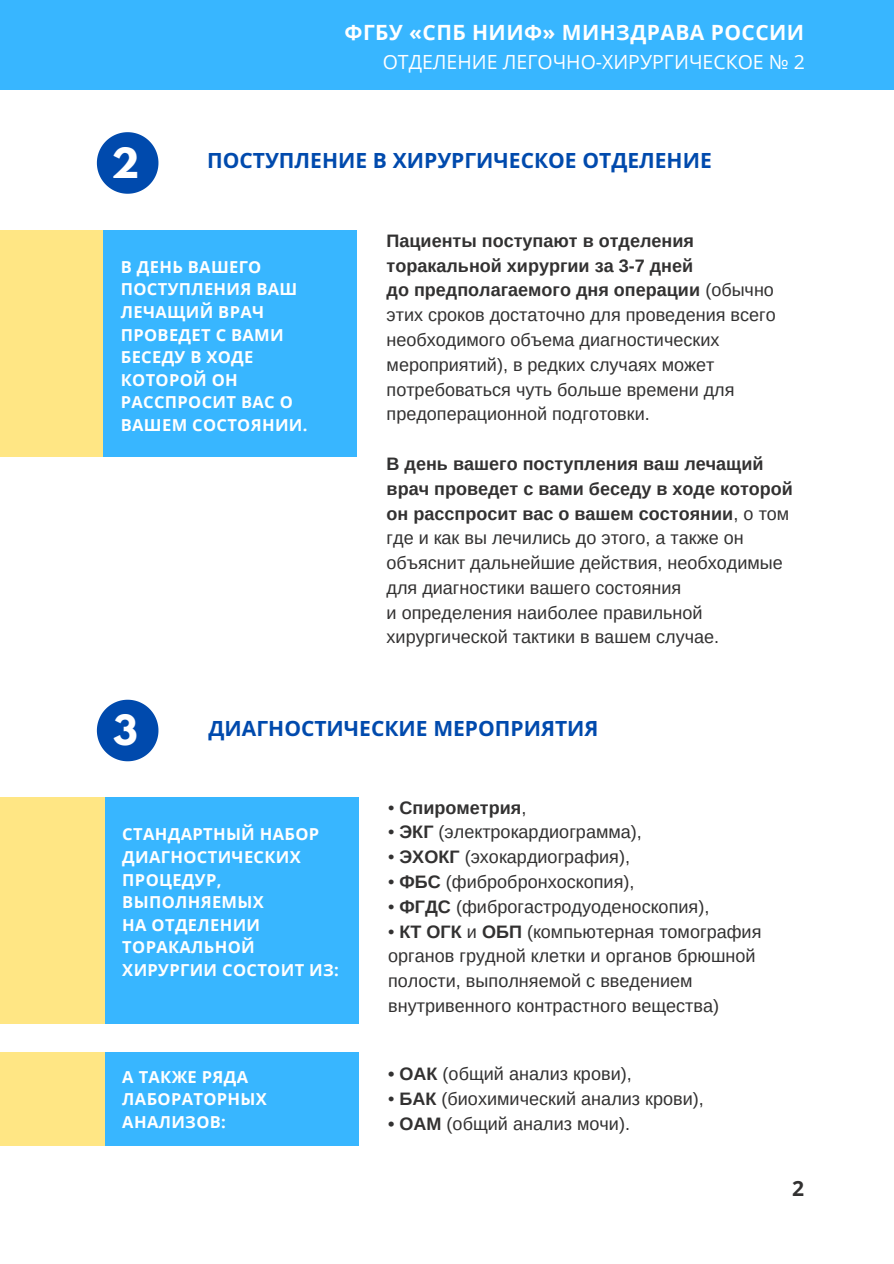
<style>
.page{position:relative;width:894px;height:1264px;background:#fff}
.page>*{position:absolute;margin:0;border:0;box-sizing:border-box;transform-origin:0 0}
.t1{font:700 36.9px "League Spartan";color:#fff}
.t2{font:700 21px "Noto Sans";color:#004aad}
.t3{font:700 21px "Open Sans";letter-spacing:.02em;color:#fff}
.t4{font:700 21px "Open Sans";color:#323131}
.t5{font:19.5px "Open Sans";color:#fff}
.t6{font:18px/24.8px "Arimo";color:#323131}
.t7{font:700 18px "Arimo";color:#323131}
.t8{font:700 16.5px/22.5px "Open Sans";letter-spacing:.02em;color:#fff}
.s1{font-weight:700}
.s2{font-weight:400}
</style>
<div class="page">
<div style="left:0;top:230px;width:351px;height:226px;background:#ffe684"></div>
<div style="left:0;top:797px;width:351px;height:226px;background:#ffe684"></div>
<div style="left:0;top:1052px;width:335px;height:93px;background:#ffe684"></div>
<div style="left:103px;top:230px;width:254px;height:226px;background:#38b6ff"></div>
<div style="left:105px;top:797px;width:253px;height:226px;background:#38b6ff"></div>
<div style="left:105px;top:1052px;width:253px;height:93px;background:#38b6ff"></div>
<div style="left:0;top:0;width:893px;height:90px;background:#38b6ff"></div>
<svg style="left:97px;top:132px;width:61px;height:62px"></svg>
<svg style="left:97px;top:699px;width:61px;height:62px"></svg>
<h1 class="t1" style="left:111px;top:144px;width:29px">2</h1>
<p class="t3" style="left:344px;top:17px;width:461px">ФГБУ «СПБ НИИФ» МИНЗДРАВА РОССИИ</p>
<p class="t5" style="left:382px;top:48px;width:423px">ОТДЕЛЕНИЕ ЛЕГОЧНО-ХИРУРГИЧЕСКОЕ № 2</p>
<p class="t2" style="left:207px;top:146px;width:506px">ПОСТУПЛЕНИЕ В ХИРУРГИЧЕСКОЕ ОТДЕЛЕНИЕ</p>
<p class="t8" style="left:121px;top:255px;width:188px">В ДЕНЬ ВАШЕГО<br>ПОСТУПЛЕНИЯ ВАШ<br>ЛЕЧАЩИЙ ВРАЧ<br>ПРОВЕДЕТ С ВАМИ<br>БЕСЕДУ В ХОДЕ<br>КОТОРОЙ ОН<br>РАССПРОСИТ ВАС О<br>ВАШЕМ СОСТОЯНИИ.</p>
<p class="t6" style="left:386px;top:228px;width:390px"><span class="s1">Пациенты поступают в отделения торакальной хирургии за 3-7 дней<br>до предполагаемого дня операции</span> (обычно этих сроков достаточно для проведения всего необходимого объема диагностических мероприятий), в редких случаях может потребоваться чуть больше времени для предоперационной подготовки.</p>
<p class="t6" style="left:386px;top:451px;width:408px"><span class="s1">В день вашего поступления ваш лечащий врач проведет с вами беседу в ходе которой он расспросит вас о вашем состоянии</span>, о том где и как вы лечились до этого, а также он объяснит дальнейшие действия, необходимые для диагностики вашего состояния<br>и определения наиболее правильной хирургической тактики в вашем случае.</p>
<h1 class="t1" style="left:113px;top:712px;width:26px">3</h1>
<p class="t2" style="left:208px;top:713px;width:391px">ДИАГНОСТИЧЕСКИЕ МЕРОПРИЯТИЯ</p>
<p class="t8" style="left:122px;top:822px;width:218px">СТАНДАРТНЫЙ НАБОР<br>ДИАГНОСТИЧЕСКИХ<br>ПРОЦЕДУР,<br>ВЫПОЛНЯЕМЫХ<br>НА ОТДЕЛЕНИИ<br>ТОРАКАЛЬНОЙ<br>ХИРУРГИИ СОСТОИТ ИЗ:</p>
<p class="t7" style="left:388px;top:797px;width:140px"><span class="s2">•</span> Спирометрия<span class="s2">,</span></p>
<p class="t6" style="left:388px;top:819px;width:255px">• <span class="s1">ЭКГ</span> (электрокардиограмма),</p>
<p class="t6" style="left:388px;top:844px;width:243px">• <span class="s1">ЭХОКГ</span> (эхокардиография),</p>
<p class="t6" style="left:388px;top:869px;width:248px">• <span class="s1">ФБС</span> (фибробронхоскопия),</p>
<p class="t6" style="left:388px;top:894px;width:322px">• <span class="s1">ФГДС</span> (фиброгастродуоденоскопия),</p>
<p class="t6" style="left:388px;top:918px;width:375px">• <span class="s1">КТ ОГК</span> и <span class="s1">ОБП</span> (компьютерная томография органов грудной клетки и органов брюшной полости, выполняемой с введением внутривенного контрастного вещества)</p>
<p class="t8" style="left:122px;top:1065px;width:146px">А ТАКЖЕ РЯДА<br>ЛАБОРАТОРНЫХ<br>АНАЛИЗОВ:</p>
<p class="t6" style="left:388px;top:1061px;width:245px"><span class="s1">• ОАК</span> (общий анализ крови),</p>
<p class="t6" style="left:388px;top:1086px;width:317px">• <span class="s1">БАК</span> (биохимический анализ крови),</p>
<p class="t6" style="left:388px;top:1110px;width:243px"><span class="s1">• ОАМ</span> (общий анализ мочи).</p>
<p class="t4" style="left:792px;top:1173px;width:13px">2</p>
</div>
